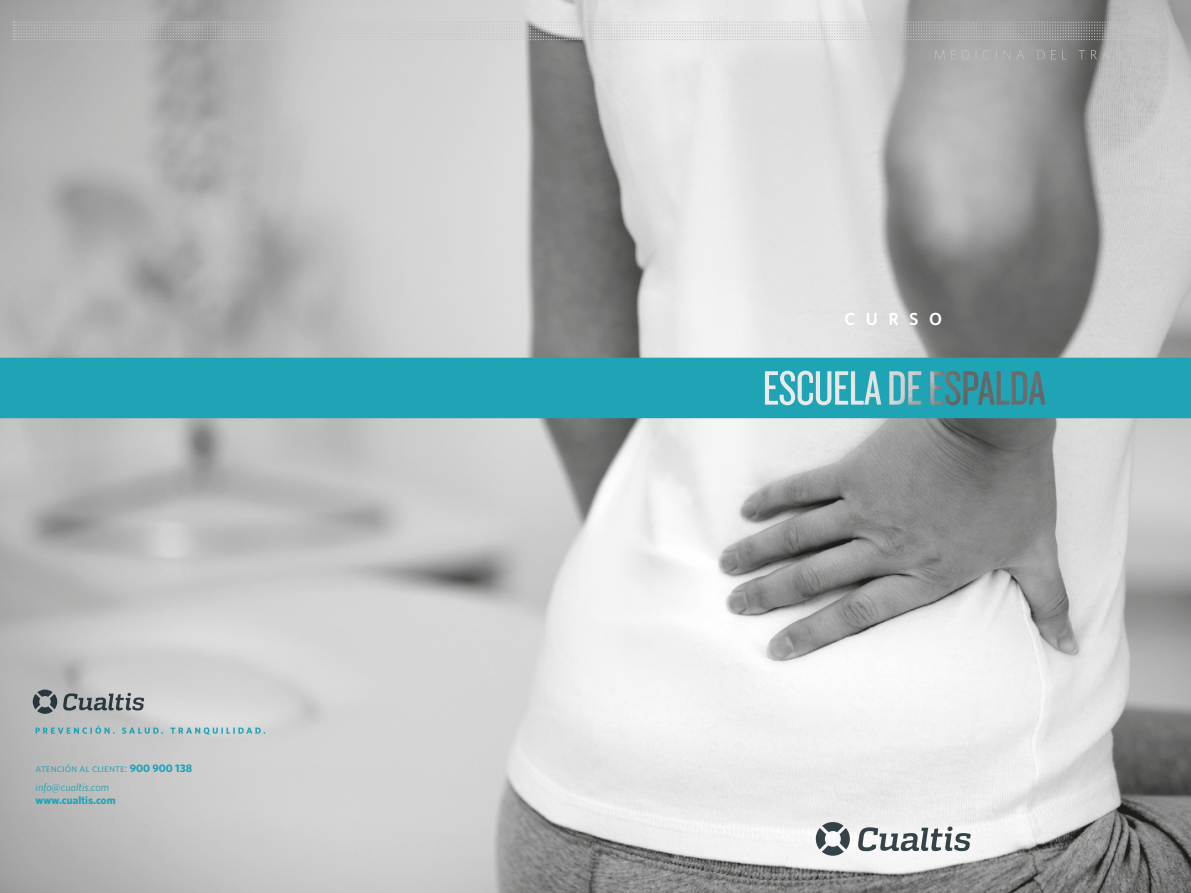
<style>
.page{position:relative;width:1191px;height:893px;background:#fff}
.page>*{position:absolute;margin:0;border:0;box-sizing:border-box;transform-origin:0 0}
.t1{font:600 17.5px "Whitney";letter-spacing:.595em;color:#fff}
.t2{font:11.03px "Whitney Book SC";color:#1ea4b5}
.t3{font:italic 11.03px "Whitney";color:#1ea4b5}
.t4{font:700 11.03px "Whitney";color:#1ea4b5}
.s1{font-family:"Whitney";font-weight:700}
</style>
<div class="page">
<img style="left:0;top:0;width:1191px;height:893px">
<svg style="left:14px;top:22px;width:1143px;height:18px;background:#bfbfbf"></svg>
<svg style="left:934px;top:50px;width:223px;height:10px;background:#a4a3a3"></svg>
<svg style="left:63px;top:693px;width:81px;height:17px"></svg>
<svg style="left:33px;top:690px;width:24px;height:24px"></svg>
<svg style="left:36px;top:726px;width:229px;height:9px;background:#a2c1c5"></svg>
<svg style="left:0;top:358px;width:1191px;height:60px;background:#26a4b4"></svg>
<svg style="left:857px;top:826px;width:113px;height:25px"></svg>
<svg style="left:816px;top:822px;width:34px;height:34px"></svg>
<p class="t2" style="left:36px;top:762px;width:158px">atención al cliente: <span class="s1">900 900 138</span></p>
<p class="t3" style="left:36px;top:781px;width:75px">info@cualtis.com</p>
<p class="t4" style="left:36px;top:793px;width:82px">www.cualtis.com</p>
<h1 class="t1" style="left:844px;top:308px;width:99px">CURSO</h1>
</div>
